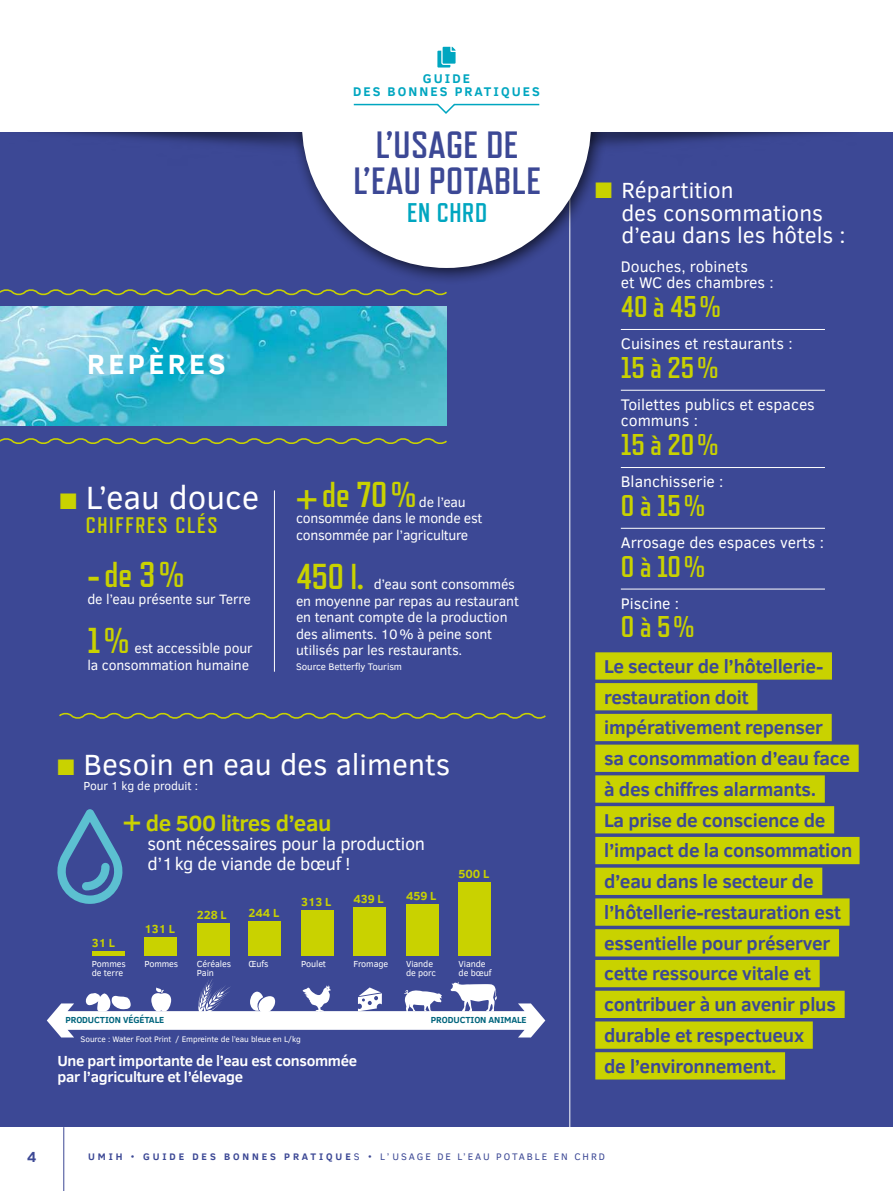
<style>
.page{position:relative;width:893px;height:1191px;background:#fff}
.page>*{position:absolute;margin:0;border:0;box-sizing:border-box;transform-origin:0 0}
.t1{font:700 37.95px/35.7px "Refrigerator Deluxe";letter-spacing:.01em;color:#3c4895;text-align:center}
.t2{font:700 36px "Refrigerator Deluxe";letter-spacing:-.01em;color:#c9d200}
.t3{font:33px "Clear Sans";color:#fff}
.t4{font:700 30px "Refrigerator Deluxe";letter-spacing:-.01em;color:#c9d200}
.t5{font:30px "Clear Sans";color:#fff}
.t6{font:700 28.5px "Clear Sans";letter-spacing:.12em;color:#fff}
.t7{font:700 27px "Refrigerator Deluxe";letter-spacing:.02em;color:#00a6c0}
.t8{font:22.5px/22.5px "Clear Sans";color:#fff}
.t9{font:700 22.5px "Clear Sans";letter-spacing:-.02em;color:#c9d200}
.t10{font:700 22.5px "Refrigerator Deluxe";letter-spacing:.07em;color:#c9d200}
.t11{font:700 19.05px/30.8px "Clear Sans";letter-spacing:-.01em;color:#3c4895}
.t12{font:18px/19.5px "Clear Sans";letter-spacing:-.02em;color:#fff}
.t13{font:15.75px/16.5px "Clear Sans";color:#fff}
.t14{font:700 15px/16.5px "Clear Sans";letter-spacing:-.02em;color:#fff}
.t15{font:700 15px "Clear Sans";color:#3c4895}
.t16{font:13.95px/16.5px "Clear Sans";letter-spacing:-.01em;color:#fff}
.t17{font:700 12.9px/12.9px "Clear Sans";letter-spacing:.16em;color:#00a6c0;text-align:center}
.t18{font:700 12px "Clear Sans";letter-spacing:-.01em;color:#c9d200}
.t19{font:12px "Clear Sans";letter-spacing:-.01em;color:#fff}
.t20{font:9.75px "Clear Sans";letter-spacing:.2em;color:#3c4895}
.t21{font:9.75px "Clear Sans";letter-spacing:-.01em;color:#fff}
.t22{font:9px/9px "Clear Sans";letter-spacing:-.01em;color:#fff}
.t23{font:700 9px "Clear Sans";letter-spacing:-.01em;color:#00657d}
.t24{font:8.25px "Clear Sans";letter-spacing:-.01em;color:#fff}
.s1{color:#c9d200}
.s2{font-size:48px}
.s3{font-size:28.5px}
.s4{font-weight:700}
</style>
<div class="page">
<div style="left:0;top:132px;width:893px;height:995px;background:#3c4895"></div>
<img style="left:0;top:306px;width:446px;height:119px">
<svg style="left:0;top:289px;width:447px;height:7px"></svg>
<svg style="left:0;top:438px;width:447px;height:6px"></svg>
<svg style="left:59px;top:712px;width:487px;height:7px"></svg>
<hr style="left:64px;top:1127px;width:1px;height:64px;background:#3c4895">
<div style="left:459px;top:882px;width:32px;height:73px;background:#c9d200"></div>
<div style="left:406px;top:904px;width:33px;height:51px;background:#c9d200"></div>
<div style="left:354px;top:907px;width:32px;height:48px;background:#c9d200"></div>
<div style="left:301px;top:910px;width:33px;height:45px;background:#c9d200"></div>
<div style="left:249px;top:921px;width:32px;height:34px;background:#c9d200"></div>
<div style="left:197px;top:923px;width:33px;height:32px;background:#c9d200"></div>
<div style="left:144px;top:937px;width:33px;height:18px;background:#c9d200"></div>
<hr style="left:92px;top:951px;width:33px;height:4px;background:#c9d200">
<svg style="left:57px;top:809px;width:66px;height:95px"></svg>
<svg style="left:47px;top:979px;width:498px;height:58px"></svg>
<hr style="left:621px;top:329px;width:204px;height:1px;background:#fff">
<hr style="left:621px;top:390px;width:204px;height:1px;background:#fff">
<hr style="left:621px;top:467px;width:204px;height:1px;background:#fff">
<hr style="left:621px;top:528px;width:204px;height:1px;background:#fff">
<hr style="left:621px;top:589px;width:204px;height:1px;background:#fff">
<div style="left:595px;top:652px;width:237px;height:27px;background:#c9d200"></div>
<div style="left:595px;top:683px;width:162px;height:27px;background:#c9d200"></div>
<div style="left:595px;top:714px;width:237px;height:27px;background:#c9d200"></div>
<div style="left:595px;top:744px;width:264px;height:28px;background:#c9d200"></div>
<div style="left:595px;top:775px;width:230px;height:27px;background:#c9d200"></div>
<div style="left:595px;top:806px;width:239px;height:27px;background:#c9d200"></div>
<div style="left:595px;top:837px;width:264px;height:27px;background:#c9d200"></div>
<div style="left:595px;top:867px;width:227px;height:28px;background:#c9d200"></div>
<div style="left:595px;top:898px;width:254px;height:27px;background:#c9d200"></div>
<div style="left:595px;top:929px;width:244px;height:27px;background:#c9d200"></div>
<div style="left:595px;top:960px;width:225px;height:27px;background:#c9d200"></div>
<div style="left:595px;top:990px;width:250px;height:28px;background:#c9d200"></div>
<div style="left:595px;top:1021px;width:218px;height:27px;background:#c9d200"></div>
<div style="left:595px;top:1052px;width:190px;height:27px;background:#c9d200"></div>
<hr style="left:274px;top:490px;width:1px;height:181px;background:#fff">
<hr style="left:570px;top:159px;width:1px;height:968px;background:#fff">
<div style="left:290px;top:0;width:318px;height:285px;background:#000;opacity:.72"></div>
<svg style="left:302px;top:132px;width:289px;height:136px;fill:#fff"></svg>
<div style="left:0;top:0;width:893px;height:132px;background:#fff"></div>
<hr style="left:454px;top:104px;width:85px;height:1px;background:#00a6c0">
<svg style="left:435px;top:103px;width:22px;height:11px"></svg>
<hr style="left:354px;top:104px;width:84px;height:1px;background:#00a6c0">
<svg style="left:437px;top:47px;width:19px;height:21px"></svg>
<p class="t17" style="left:353px;top:71px;width:188px">GUIDE<br>DES BONNES PRATIQUES</p>
<h1 class="t1" style="left:353px;top:127px;width:189px">L’USAGE DE<br>L’EAU POTABLE</h1>
<h3 class="t7" style="left:407px;top:198px;width:81px">EN CHRD</h3>
<h3 class="t6" style="left:87px;top:343px;width:140px">REPÈRES</h3>
<h3 class="t3" style="left:60px;top:476px;width:201px"><span class="s1">■</span> L’eau douce</h3>
<p class="t10" style="left:86px;top:513px;width:133px">CHIFFRES CLÉS</p>
<h2 class="t2" style="left:87px;top:555px;width:98px"><span class="s2">-</span> de 3%</h2>
<p class="t16" style="left:87px;top:590px;width:165px">de l’eau présente sur Terre</p>
<h2 class="t2" style="left:87px;top:621px;width:43px">1%</h2>
<p class="t16" style="left:87px;top:640px;width:167px;text-align:right">est accessible pour<br>la consommation humaine</p>
<h2 class="t2" style="left:296px;top:474px;width:122px"><span class="s2">+</span> de 70%</h2>
<p class="t16" style="left:296px;top:493px;width:188px;text-indent:123px">de l’eau consommée dans le monde est consommée par l’agriculture</p>
<h2 class="t2" style="left:296px;top:556px;width:70px">450 l.</h2>
<p class="t16" style="left:296px;top:576px;width:224px;text-indent:78px">d’eau sont consommés en moyenne par repas au restaurant en tenant compte de la production des aliments. 10% à peine sont utilisés par les restaurants.</p>
<p class="t21" style="left:296px;top:660px;width:108px">Source Betterfly Tourism</p>
<h3 class="t5" style="left:57px;top:744px;width:394px"><span class="s1">■</span> Besoin en eau des aliments</h3>
<p class="t19" style="left:83px;top:778px;width:116px">Pour 1 kg de produit :</p>
<p class="t9" style="left:122px;top:806px;width:211px"><span class="s3">+</span> de 500 litres d’eau</p>
<p class="t12" style="left:148px;top:834px;width:279px">sont nécessaires pour la production d’1kg de viande de bœuf !</p>
<p class="t18" style="left:92px;top:934px;width:25px">31 L</p>
<p class="t22" style="left:92px;top:959px;width:35px">Pommes de terre</p>
<p class="t18" style="left:144px;top:920px;width:32px">131 L</p>
<p class="t22" style="left:144px;top:959px;width:35px">Pommes</p>
<p class="t18" style="left:197px;top:906px;width:31px">228 L</p>
<p class="t22" style="left:197px;top:959px;width:36px">Céréales<br>Pain</p>
<p class="t18" style="left:249px;top:904px;width:32px">244 L</p>
<p class="t22" style="left:249px;top:959px;width:22px">Œufs</p>
<p class="t18" style="left:301px;top:893px;width:32px">313 L</p>
<p class="t22" style="left:301px;top:959px;width:27px">Poulet</p>
<p class="t18" style="left:354px;top:890px;width:32px">439 L</p>
<p class="t18" style="left:406px;top:887px;width:32px">459 L</p>
<p class="t22" style="left:354px;top:959px;width:36px">Fromage</p>
<p class="t22" style="left:406px;top:959px;width:31px">Viande de porc</p>
<p class="t18" style="left:459px;top:864px;width:32px">500 L</p>
<p class="t22" style="left:459px;top:959px;width:34px">Viande de bœuf</p>
<p class="t23" style="left:65px;top:1013px;width:100px">PRODUCTION VÉGÉTALE</p>
<p class="t23" style="left:431px;top:1013px;width:97px">PRODUCTION ANIMALE</p>
<p class="t24" style="left:81px;top:1034px;width:222px">Source : Water Foot Print / Empreinte de l’eau bleue en L/kg</p>
<p class="t14" style="left:57px;top:1051px;width:301px">Une part importante de l’eau est consommée par l’agriculture et l’élevage</p>
<p class="t8" style="left:621px;top:179px;width:226px;text-indent:-26px"><span class="s1">■</span> Répartition<br>des consommations d’eau dans les hôtels :</p>
<p class="t13" style="left:621px;top:258px;width:154px">Douches, robinets<br>et WC des chambres :</p>
<h3 class="t4" style="left:621px;top:290px;width:102px">40 à 45%</h3>
<p class="t13" style="left:621px;top:335px;width:173px">Cuisines et restaurants :</p>
<h3 class="t4" style="left:621px;top:351px;width:99px">15 à 25%</h3>
<p class="t13" style="left:621px;top:396px;width:196px">Toilettes publics et espaces communs :</p>
<h3 class="t4" style="left:621px;top:428px;width:99px">15 à 20%</h3>
<p class="t13" style="left:621px;top:473px;width:104px">Blanchisserie :</p>
<h3 class="t4" style="left:621px;top:489px;width:86px">0 à 15%</h3>
<p class="t13" style="left:621px;top:534px;width:205px">Arrosage des espaces verts :</p>
<h3 class="t4" style="left:621px;top:549px;width:86px">0 à 10%</h3>
<p class="t13" style="left:621px;top:595px;width:60px">Piscine :</p>
<h3 class="t4" style="left:621px;top:610px;width:75px">0 à 5%</h3>
<p class="t11" style="left:604px;top:650px;width:250px">Le secteur de l’hôtellerie&shy;restauration doit impérativement repenser<br>sa consommation d’eau face à des chiffres alarmants.<br>La prise de conscience de l’impact de la consommation d’eau dans le secteur de l’hôtellerie-restauration est essentielle pour préserver cette ressource vitale et contribuer à un avenir plus durable et respectueux<br>de l’environnement.</p>
<p class="t15" style="left:27px;top:1145px;width:11px">4</p>
<p class="t20" style="left:88px;top:1150px;width:519px"><span class="s4">UMIH</span> • <span class="s4">GUIDE DES BONNES PRATIQUE</span>S • L’USAGE DE L’EAU POTABLE EN CHRD</p>
</div>
